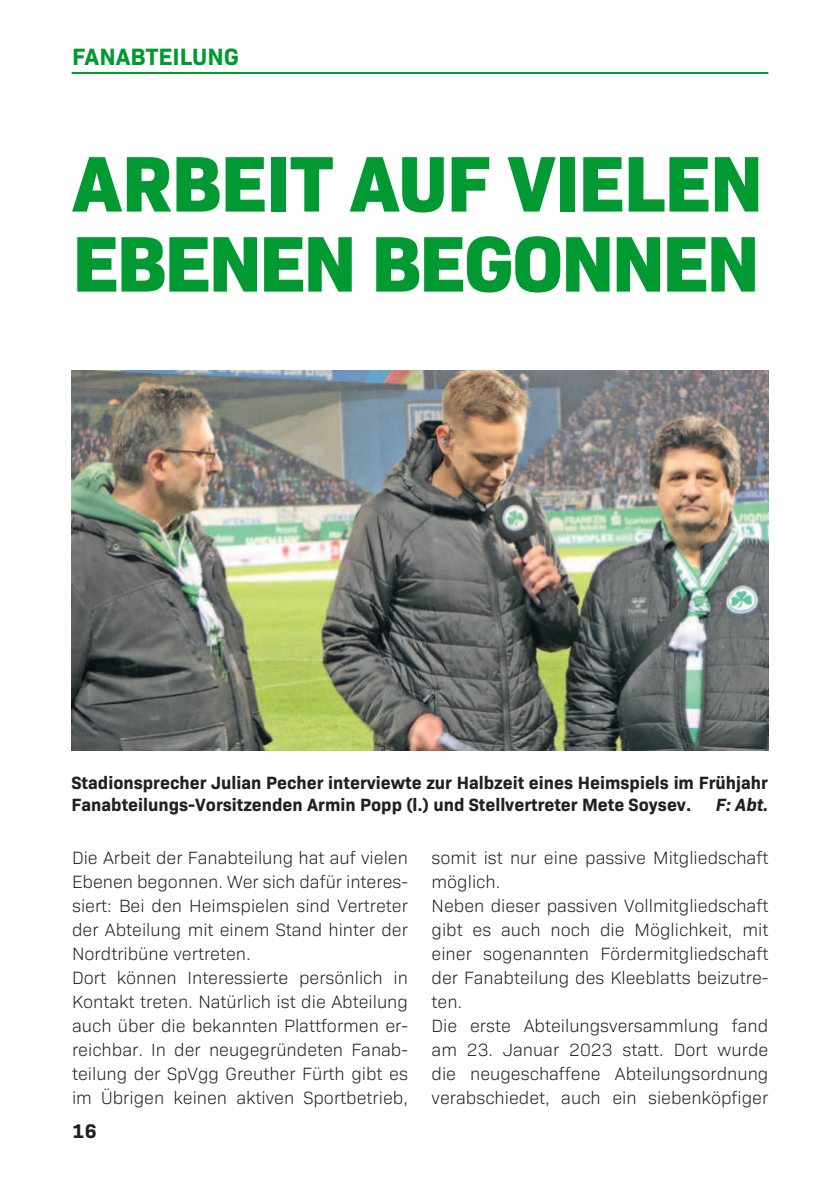
<style>
.page{position:relative;width:840px;height:1191px;background:#fff}
.page>*{position:absolute;margin:0;border:0;box-sizing:border-box;transform-origin:0 0}
.t1{font:800 80px/80px "Bio Sans";letter-spacing:-.03em;color:#009932}
.t2{font:700 24px "Bio Sans";color:#009932}
.t3{font:700 20px "Bio Sans";color:#231f20}
.t4{font:300 18px/24px "Bio Sans";color:#231f20}
.t5{font:700 18px/22px "Bio Sans";color:#231f20}
.t6{font:italic 700 18px "Bio Sans";color:#231f20}
</style>
<div class="page">
<img style="left:72px;top:370px;width:696px;height:380px">
<hr style="left:72px;top:72px;width:696px;height:2px;background:#009932">
<h2 class="t2" style="left:72px;top:38px;width:168px">Fanabteilung</h2>
<h1 class="t1" style="left:72px;top:137px;width:692px">ARBEIT AUF VIELEN<br>EBENEN BEGONNEN</h1>
<p class="t5" style="left:71px;top:770px;width:697px">Stadionsprecher Julian Pecher interviewte zur Halbzeit eines Heimspiels im Frühjahr<br>Fanabteilungs-Vorsitzenden Armin Popp (l.) und Stellvertreter Mete Soysev.</p>
<p class="t6" style="left:714px;top:791px;width:58px">F:Abt.</p>
<p class="t4" style="left:72px;top:844px;width:337px">Die Arbeit der Fanabteilung hat auf vielen Ebenen begonnen. Wer sich dafür interes&shy;siert: Bei den Heimspielen sind Vertreter der Abteilung mit einem Stand hinter der Nordtribüne vertreten.<br>Dort können Interessierte persönlich in Kontakt treten. Natürlich ist die Abteilung auch über die bekannten Plattformen er&shy;reichbar. In der neugegründeten Fanab&shy;teilung der SpVgg Greuther Fürth gibt es im Übrigen keinen aktiven Sportbetrieb,</p>
<p class="t3" style="left:72px;top:1116px;width:26px">16</p>
<p class="t4" style="left:431px;top:844px;width:338px">somit ist nur eine passive Mitgliedschaft möglich.<br>Neben dieser passiven Vollmitgliedschaft gibt es auch noch die Möglichkeit, mit einer sogenannten Fördermitgliedschaft der Fanabteilung des Kleeblatts beizutre&shy;ten.<br>Die erste Abteilungsversammlung fand am 23. Januar 2023 statt. Dort wurde die neugeschaffene Abteilungsordnung verabschiedet, auch ein siebenköpfiger</p>
</div>
